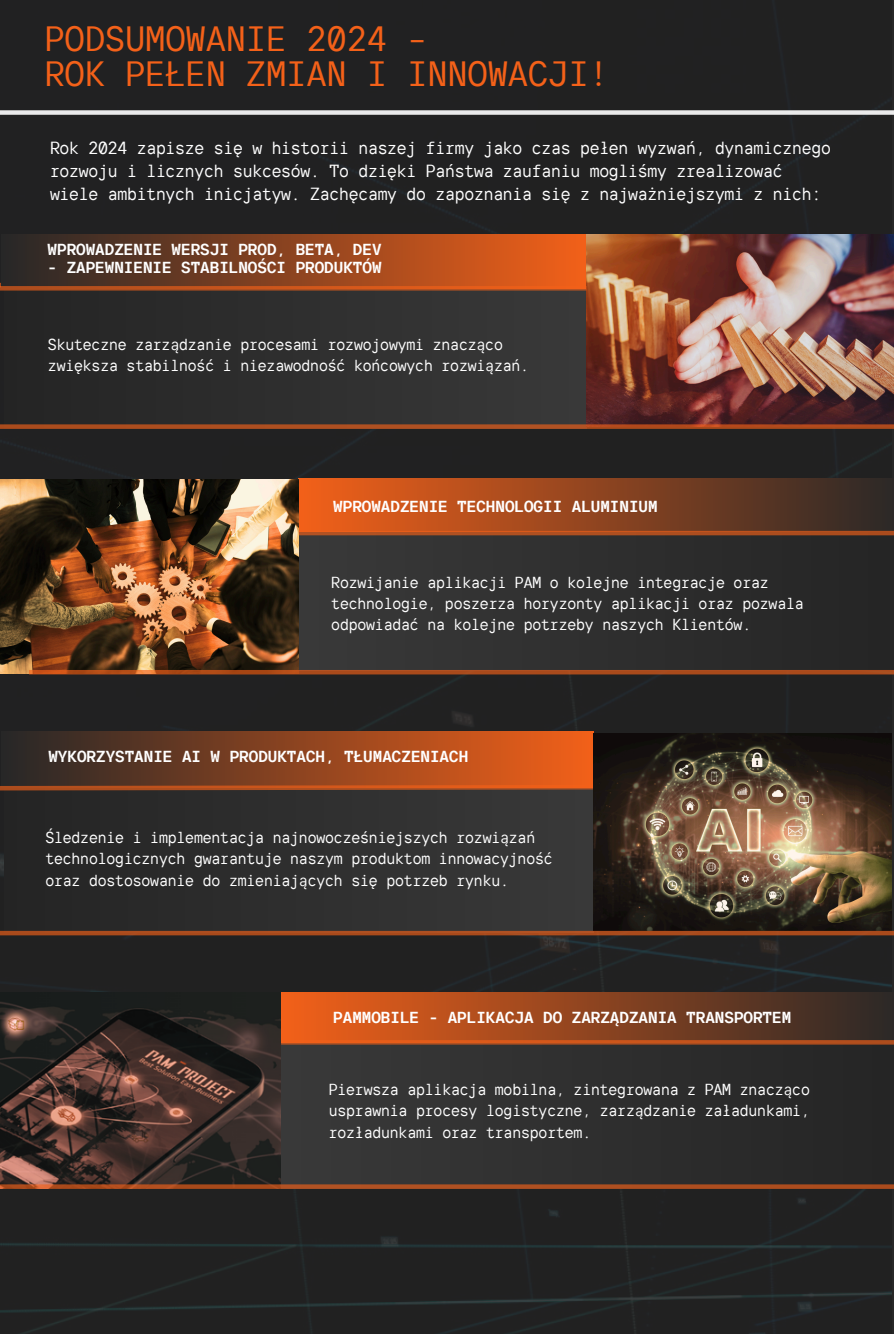
<style>
.page{position:relative;width:894px;height:1334px;background:#fff}
.page>*{position:absolute;margin:0;border:0;box-sizing:border-box;transform-origin:0 0}
.t1{font:34.95px/35px "TT Interphases Mono";letter-spacing:-.025em;color:#f46119}
.t2{font:17.55px/23px "TT Interphases Mono";letter-spacing:-.05em;color:#fff}
.t3{font:15.9px/21.3px "TT Interphases Mono";letter-spacing:-.05em;color:#fff}
.t4{font:700 15.9px "TT Interphases Mono";color:#fff}
</style>
<div class="page">
<div style="left:0;top:0;width:891px;height:1333px;background:#212121"></div>
<div style="left:0;top:110px;width:893px;height:5px;background:#eaeaeb"></div>
<div style="left:5px;top:235px;width:581px;height:193px;background:#2f2f2f"></div>
<div style="left:299px;top:480px;width:594px;height:190px;background:#2f2f2f"></div>
<div style="left:1px;top:234px;width:585px;height:54px;background:linear-gradient(to right,#262727,#f26019)"></div>
<div style="left:299px;top:479px;width:594px;height:52px;background:linear-gradient(to right,#f36119,#2c2927)"></div>
<div style="left:281px;top:993px;width:612px;height:195px;background:#2f2f2f"></div>
<img style="left:586px;top:234px;width:307px;height:190px">
<svg style="left:0;top:286px;width:586px;height:4px;background:#c5531c"></svg>
<img style="left:0;top:992px;width:280px;height:192px">
<div style="left:5px;top:735px;width:588px;height:197px;background:#2f2f2f"></div>
<div style="left:1px;top:731px;width:592px;height:56px;background:linear-gradient(to right,#262727,#f26019)"></div>
<svg style="left:0;top:784px;width:593px;height:6px;background:#ae4d1e"></svg>
<div style="left:281px;top:992px;width:612px;height:50px;background:linear-gradient(to right,#f36119,#2c2827)"></div>
<svg style="left:281px;top:1039px;width:612px;height:5px;background:#ba501d"></svg>
<img style="left:0;top:479px;width:298px;height:194px">
<svg style="left:29px;top:670px;width:864px;height:4px;background:#ae4c1b"></svg>
<img style="left:593px;top:733px;width:298px;height:196px">
<div style="left:0;top:424px;width:893px;height:5px;background:#ae4d1f"></div>
<div style="left:0;top:930px;width:893px;height:5px;background:#a94b1c"></div>
<svg style="left:0;top:1184px;width:893px;height:4px;background:#a24b20"></svg>
<svg style="left:299px;top:531px;width:594px;height:4px;background:#b6501e"></svg>
<p class="t1" style="left:44px;top:21px;width:566px">PODSUMOWANIE 2024 –<br>ROK PEŁEN ZMIAN I INNOWACJI!</p>
<p class="t2" style="left:50px;top:136px;width:782px">Rok 2024 zapisze się w historii naszej firmy jako czas pełen wyzwań, dynamicznego rozwoju i licznych sukcesów. To dzięki Państwa zaufaniu mogliśmy zrealizować wiele ambitnych inicjatyw. Zachęcamy do zapoznania się z najważniejszymi z nich:</p>
<h2 class="t4" style="left:48px;top:239px;width:335px">WPROWADZENIE WERSJI PROD, BETA, DEV</h2>
<h2 class="t4" style="left:48px;top:257px;width:335px">- ZAPEWNIENIE STABILNOŚCI PRODUKTÓW</h2>
<p class="t3" style="left:48px;top:333px;width:483px">Skuteczne zarządzanie procesami rozwojowymi znacząco zwiększa stabilność i niezawodność końcowych rozwiązań.</p>
<p class="t4" style="left:333px;top:496px;width:326px">WPROWADZENIE TECHNOLOGII ALUMINIUM</p>
<p class="t3" style="left:331px;top:571px;width:474px">Rozwijanie aplikacji PAM o kolejne integracje oraz technologie, poszerza horyzonty aplikacji oraz pozwala odpowiadać na kolejne potrzeby naszych Klientów.</p>
<h2 class="t4" style="left:48px;top:746px;width:421px">WYKORZYSTANIE AI W PRODUKTACH, TŁUMACZENIACH</h2>
<p class="t3" style="left:45px;top:826px;width:509px">Śledzenie i implementacja najnowocześniejszych rozwiązań technologicznych gwarantuje naszym produktom innowacyjność oraz dostosowanie do zmieniających się potrzeb rynku.</p>
<p class="t4" style="left:333px;top:1007px;width:459px">PAMMOBILE - APLIKACJA DO ZARZĄDZANIA TRANSPORTEM</p>
<h1 class="t3" style="left:328px;top:1078px;width:483px;text-align:justify">Pierwsza aplikacja mobilna, zintegrowana z PAM znacząco usprawnia procesy logistyczne, zarządzanie załadunkami, rozładunkami oraz transportem.</h1>
</div>
